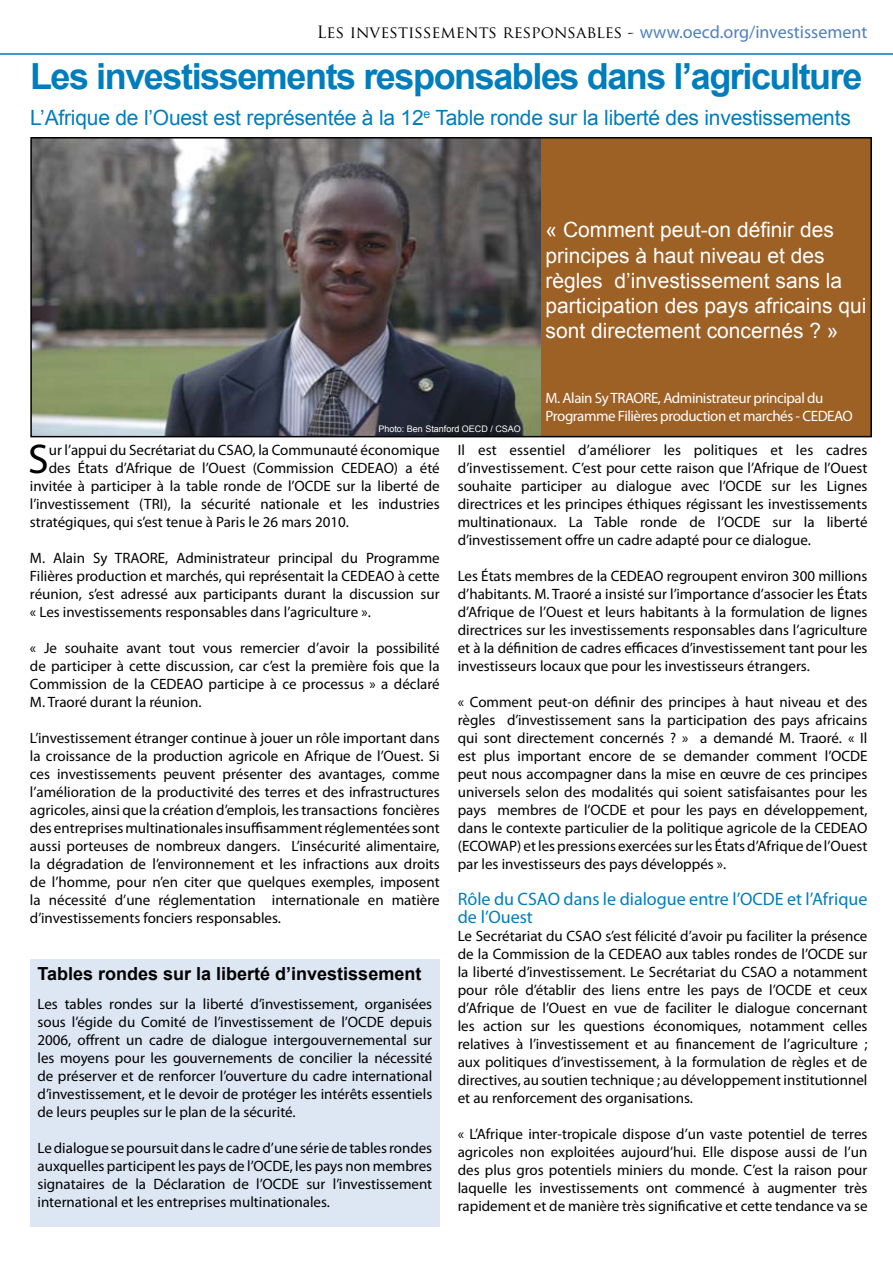
<style>
.page{position:relative;width:893px;height:1263px;background:#fff}
.page>*{position:absolute;margin:0;border:0;box-sizing:border-box;transform-origin:0 0}
.t1{font:41.7px "Myriad Pro";color:#000}
.t2{font:700 36px "Arial";letter-spacing:-.04em;color:#007dbd}
.t3{font:21px/25.2px "Arial";color:#fff}
.t4{font:21px "Arial";letter-spacing:-.01em;color:#007dbd}
.t5{font:18px/18px "Myriad Pro";color:#007dbd}
.t6{font:700 18px "Arial";color:#000}
.t7{font:16.5px "Trajan Pro";color:#000}
.t8{font:15px/18px "Myriad Pro";color:#000;text-align:justify}
.t9{font:15px/18px "Myriad Pro";letter-spacing:-.03em;color:#fff}
.t10{font:9px "Arial";color:#fff}
.s1{font-family:"Myriad Pro";font-size:18px;color:#4f81bc}
</style>
<div class="page">
<hr style="left:0;top:53px;width:893px;height:2px;background:#0078bc">
<div style="left:31px;top:138px;width:840px;height:299px;background:#9d6025"></div>
<img style="left:33px;top:140px;width:507px;height:294px">
<div style="left:30px;top:137px;width:842px;height:300px;border:2px solid #000"></div>
<div style="left:30px;top:959px;width:410px;height:268px;background:#dde7f4"></div>
<p class="t7" style="left:317px;top:21px;width:552px">Les investissements responsables - <span class="s1">www.oecd.org/investissement</span></p>
<h2 class="t2" style="left:30px;top:53px;width:834px">Les investissements responsables dans l’agriculture</h2>
<h3 class="t4" style="left:30px;top:104px;width:822px">L’Afrique de l’Ouest est représentée à la 12<sup>e</sup> Table ronde sur la liberté des investissements</h3>
<p class="t10" style="left:378px;top:423px;width:144px">Photo: Ben Stanford OECD / CSAO</p>
<h3 class="t3" style="left:546px;top:218px;width:322px">« Comment peut-on définir des principes à haut niveau et des règles d’investissement sans la participation des pays africains qui sont directement concernés ? »</h3>
<p class="t9" style="left:546px;top:389px;width:309px">M. Alain Sy TRAORE, Administrateur principal du<br>Programme Filières production et marchés - CEDEAO</p>
<h1 class="t1" style="left:28px;top:433px;width:22px">S</h1>
<p class="t8" style="left:49px;top:441px;width:392px">ur l’appui du Secrétariat du CSAO, la Communauté économique</p>
<p class="t8" style="left:49px;top:459px;width:392px">des États d’Afrique de l’Ouest (Commission CEDEAO) a été</p>
<p class="t8" style="left:30px;top:477px;width:411px">invitée à participer à la table ronde de l’OCDE sur la liberté de</p>
<p class="t8" style="left:30px;top:495px;width:411px">l’investissement (TRI), la sécurité nationale et les industries</p>
<p class="t8" style="left:30px;top:513px;width:320px">stratégiques, qui s’est tenue à Paris le 26 mars 2010.</p>
<p class="t8" style="left:30px;top:549px;width:411px">M. Alain Sy TRAORE, Administrateur principal du Programme Filières production et marchés, qui représentait la CEDEAO à cette réunion, s’est adressé aux participants durant la discussion sur « Les investissements responsables dans l’agriculture ».</p>
<p class="t8" style="left:30px;top:639px;width:411px">« Je souhaite avant tout vous remercier d’avoir la possibilité de participer à cette discussion, car c’est la première fois que la Commission de la CEDEAO participe à ce processus » a déclaré M. Traoré durant la réunion.</p>
<p class="t8" style="left:30px;top:729px;width:411px">L’investissement étranger continue à jouer un rôle important dans la croissance de la production agricole en Afrique de l’Ouest. Si ces investissements peuvent présenter des avantages, comme l’amélioration de la productivité des terres et des infrastructures agricoles, ainsi que la création d’emplois, les transactions foncières des entreprises multinationales insuffisamment réglementées sont aussi porteuses de nombreux dangers. L’insécurité alimentaire, la dégradation de l’environnement et les infractions aux droits de l’homme, pour n’en citer que quelques exemples, imposent la nécessité d’une réglementation internationale en matière d’investissements fonciers responsables.</p>
<p class="t6" style="left:38px;top:962px;width:385px">Tables rondes sur la liberté d’investissement</p>
<p class="t8" style="left:38px;top:994px;width:396px">Les tables rondes sur la liberté d’investissement, organisées sous l’égide du Comité de l’investissement de l’OCDE depuis 2006, offrent un cadre de dialogue intergouvernemental sur les moyens pour les gouvernements de concilier la nécessité de préserver et de renforcer l’ouverture du cadre international d’investissement, et le devoir de protéger les intérêts essentiels de leurs peuples sur le plan de la sécurité.</p>
<p class="t8" style="left:38px;top:1138px;width:396px">Le dialogue se poursuit dans le cadre d’une série de tables rondes auxquelles participent les pays de l’OCDE, les pays non membres signataires de la Déclaration de l’OCDE sur l’investissement international et les entreprises multinationales.</p>
<p class="t8" style="left:458px;top:441px;width:411px">Il est essentiel d’améliorer les politiques et les cadres d’investissement. C’est pour cette raison que l’Afrique de l’Ouest souhaite participer au dialogue avec l’OCDE sur les Lignes directrices et les principes éthiques régissant les investissements multinationaux. La Table ronde de l’OCDE sur la liberté d’investissement offre un cadre adapté pour ce dialogue.</p>
<p class="t8" style="left:458px;top:567px;width:411px">Les États membres de la CEDEAO regroupent environ 300 millions d’habitants. M. Traoré a insisté sur l’importance d’associer les États d’Afrique de l’Ouest et leurs habitants à la formulation de lignes directrices sur les investissements responsables dans l’agriculture et à la définition de cadres efficaces d’investissement tant pour les investisseurs locaux que pour les investisseurs étrangers.</p>
<p class="t8" style="left:458px;top:693px;width:411px">« Comment peut-on définir des principes à haut niveau et des règles d’investissement sans la participation des pays africains qui sont directement concernés ? » a demandé M. Traoré. « Il est plus important encore de se demander comment l’OCDE peut nous accompagner dans la mise en œuvre de ces principes universels selon des modalités qui soient satisfaisantes pour les pays membres de l’OCDE et pour les pays en développement, dans le contexte particulier de la politique agricole de la CEDEAO (ECOWAP) et les pressions exercées sur les États d’Afrique de l’Ouest par les investisseurs des pays développés ».</p>
<p class="t5" style="left:458px;top:890px;width:411px">Rôle du CSAO dans le dialogue entre l’OCDE et l’Afrique de l’Ouest</p>
<p class="t8" style="left:458px;top:927px;width:411px">Le Secrétariat du CSAO s’est félicité d’avoir pu faciliter la présence de la Commission de la CEDEAO aux tables rondes de l’OCDE sur la liberté d’investissement. Le Secrétariat du CSAO a notamment pour rôle d’établir des liens entre les pays de l’OCDE et ceux d’Afrique de l’Ouest en vue de faciliter le dialogue concernant les action sur les questions économiques, notamment celles relatives à l’investissement et au financement de l’agriculture ; aux politiques d’investissement, à la formulation de règles et de directives, au soutien technique ; au développement institutionnel et au renforcement des organisations.</p>
<p class="t8" style="left:458px;top:1125px;width:411px">« L’Afrique inter‑tropicale dispose d’un vaste potentiel de terres agricoles non exploitées aujourd’hui. Elle dispose aussi de l’un des plus gros potentiels miniers du monde. C’est la raison pour laquelle les investissements ont commencé à augmenter très rapidement et de manière très significative et cette tendance va se</p>
</div>
